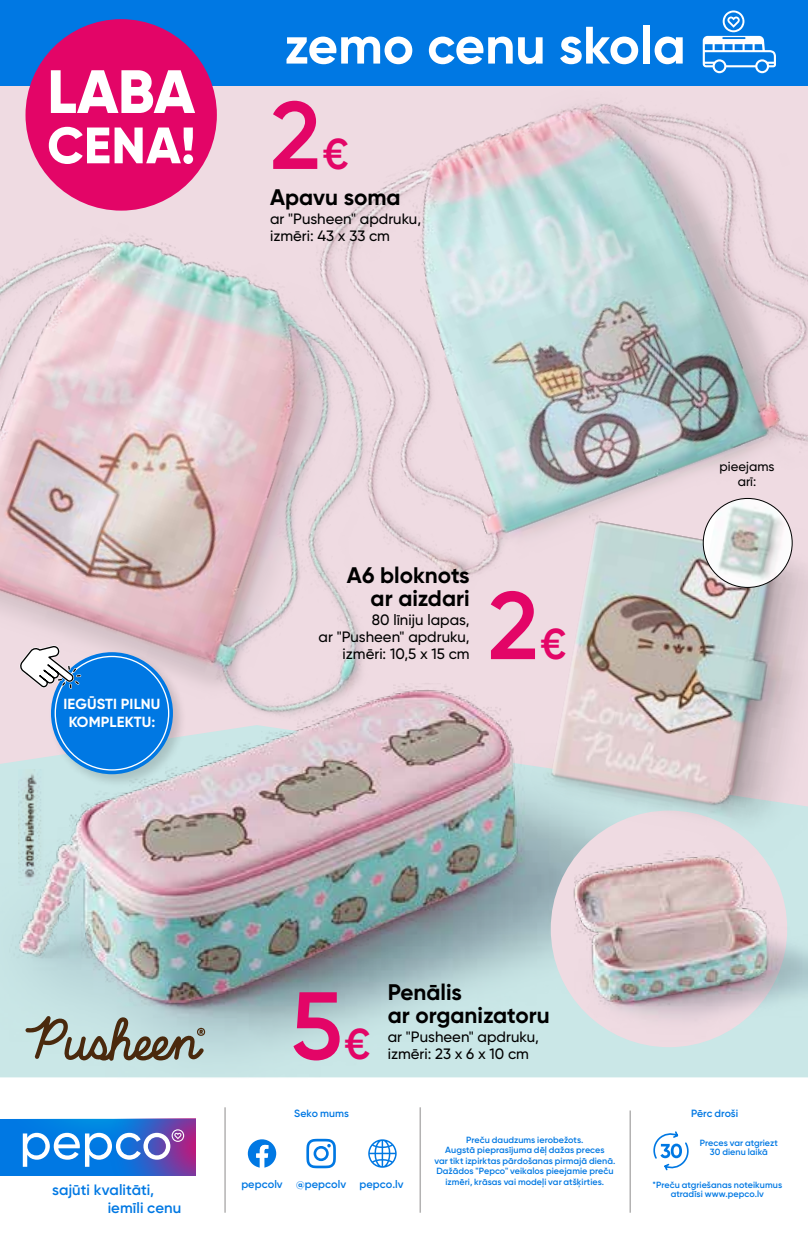
<style>
.page{position:relative;width:808px;height:1234px;background:#fff}
.page>*{position:absolute;margin:0;border:0;box-sizing:border-box;transform-origin:0 0}
.t1{font:600 95.7px "Gilroy";color:#e30567}
.t2{font:800 61.05px "Gilroy";color:#fff}
.t3{font:700 52.5px "Gilroy";color:#fff}
.t4{font:800 51.15px "Gilroy";color:#fff}
.t5{font:700 22.5px/22.5px "Gilroy";color:#000;text-align:right}
.t6{font:500 15px/16.8px "Gilroy";color:#000}
.t7{font:600 15px/18px "Gilroy";letter-spacing:.005em;color:#0078e3}
.t8{font:700 14.7px/17.2px "Gilroy";letter-spacing:.01em;color:#fff;text-align:center}
.t9{font:500 13.2px/15px "Gilroy";color:#000;text-align:center}
.t10{font:600 10.95px "Gilroy";letter-spacing:.005em;color:#0078e3}
.t11{font:600 10.5px "Gilroy";color:#0078e3}
.t12{font:600 9px/10.5px "Gilroy";letter-spacing:.005em;color:#0078e3;text-align:center}
.s1{font-size:43.2px}
</style>
<div class="page">
<img style="left:0;top:810px;width:505px;height:268px">
<div style="left:0;top:0;width:808px;height:85px;background:#0078e3"></div>
<img style="left:230px;top:10px;width:578px;height:435px">
<img style="left:0;top:136px;width:560px;height:674px">
<img style="left:490px;top:826px;width:318px;height:252px">
<img style="left:505px;top:445px;width:303px;height:430px">
<img style="left:707px;top:498px;width:85px;height:89px">
<img style="left:18px;top:769px;width:26px;height:116px">
<svg style="left:25px;top:1015px;width:180px;height:45px;background:#9fa9a2"></svg>
<hr style="left:419px;top:1106px;width:2px;height:106px;background:#b3b2b2">
<hr style="left:224px;top:1106px;width:2px;height:106px;background:#b3b2b2">
<hr style="left:629px;top:1110px;width:2px;height:102px;background:#b3b2b2">
<svg style="left:248px;top:1139px;width:28px;height:28px"></svg>
<svg style="left:368px;top:1139px;width:29px;height:28px"></svg>
<svg style="left:306px;top:1138px;width:30px;height:29px"></svg>
<svg style="left:653px;top:1131px;width:36px;height:40px"></svg>
<svg style="left:0;top:1118px;width:195px;height:56px;background:#4783d8"></svg>
<div style="left:49px;top:650px;width:138px;height:138px;background:#000;opacity:.16"></div>
<div style="left:51px;top:652px;width:122px;height:122px;background:#0078e3;border-radius:50%"></div>
<svg style="left:17px;top:644px;width:66px;height:46px"></svg>
<div style="left:26px;top:19px;width:191px;height:191px;background:#e30567;border-radius:50%"></div>
<h2 class="t2" style="left:47px;top:53px;width:149px">LABA</h2>
<h3 class="t4" style="left:47px;top:113px;width:150px">CENA!</h3>
<h3 class="t3" style="left:284px;top:12px;width:403px">zemo cenu skola</h3>
<h1 class="t1" style="left:270px;top:76px;width:80px">2<span class="s1">€</span></h1>
<h3 class="t5" style="left:270px;top:185px;width:132px">Apavu soma</h3>
<h3 class="t6" style="left:270px;top:210px;width:153px">ar "Pusheen" apdruku, izmēri: 43 x 33 cm</h3>
<h3 class="t8" style="left:64px;top:695px;width:98px">IEGŪSTI PILNU<br>KOMPLEKTU:</h3>
<h3 class="t5" style="left:347px;top:564px;width:124px">A6 bloknots ar aizdari</h3>
<h3 class="t6" style="left:318px;top:611px;width:153px;text-align:right">80 līniju lapas,<br>ar "Pusheen" apdruku, izmēri: 10,5 x 15 cm</h3>
<h1 class="t1" style="left:488px;top:566px;width:80px">2<span class="s1">€</span></h1>
<h3 class="t9" style="left:719px;top:459px;width:57px">pieejams arī:</h3>
<h3 class="t7" style="left:108px;top:1179px;width:75px;text-indent:-56px">sajūti kvalitāti, iemīli cenu</h3>
<h1 class="t1" style="left:291px;top:966px;width:82px">5<span class="s1">€</span></h1>
<h3 class="t5" style="left:388px;top:980px;width:163px;text-align:left">Penālis<br>ar organizatoru</h3>
<h3 class="t6" style="left:388px;top:1028px;width:153px">ar "Pusheen" apdruku, izmēri: 23 x 6 x 10 cm</h3>
<p class="t11" style="left:294px;top:1106px;width:56px">Seko mums</p>
<p class="t10" style="left:241px;top:1177px;width:164px">pepcolv @pepcolv pepco.lv</p>
<p class="t12" style="left:434px;top:1133px;width:183px">Preču daudzums ierobežots.<br>Augstā pieprasījuma dēļ dažas preces<br>var tikt izpirktas pārdošanas pirmajā dienā.<br>Dažādos "Pepco" veikalos pieejamie preču izmēri, krāsas vai modeļi var atšķirties.</p>
<p class="t11" style="left:691px;top:1106px;width:49px">Pērc droši</p>
<p class="t12" style="left:700px;top:1138px;width:79px;line-height:9px">Preces var atgriezt<br>30 dienu laikā</p>
<p class="t12" style="left:653px;top:1179px;width:131px;line-height:9px">*Preču atgriešanas noteikumus atradīsi www.pepco.lv</p>
</div>
